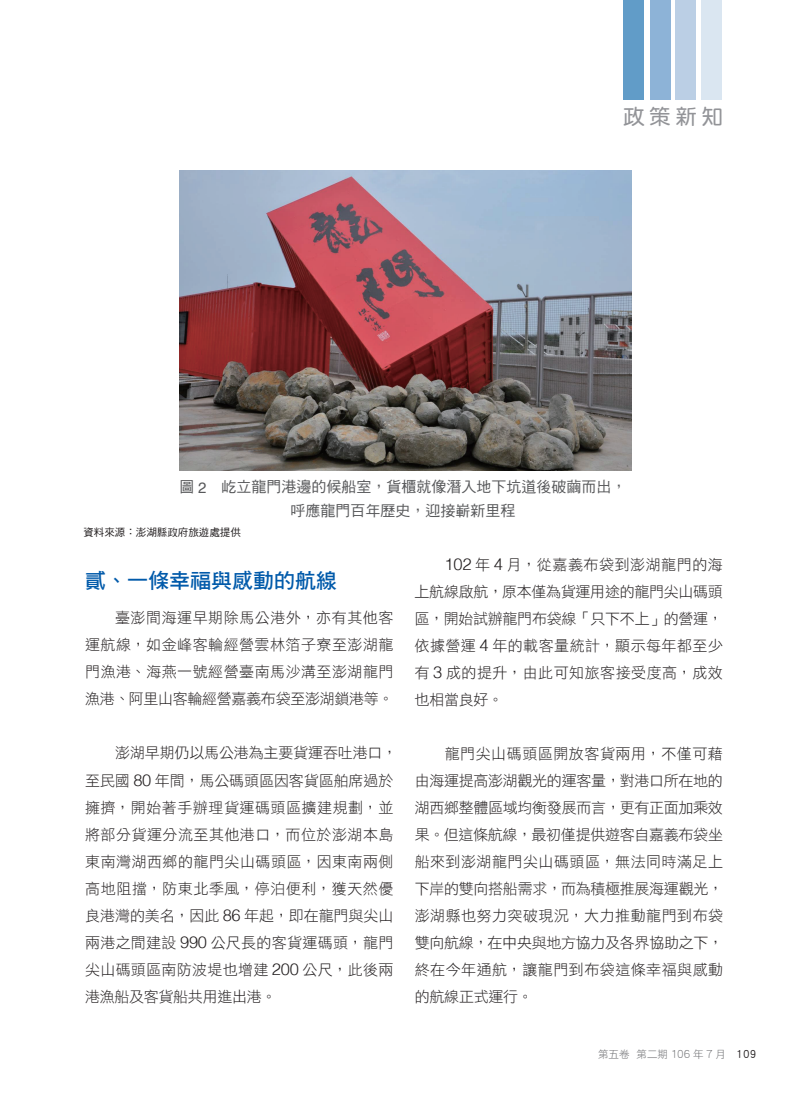
<style>
.page{position:relative;width:808px;height:1106px;background:#fff}
.page>*{position:absolute;margin:0;border:0;box-sizing:border-box;transform-origin:0 0}
.t1{font:21px "DF Hei Std W7";color:#015aaa}
.t2{font:21px "DF Yuan Std W7";color:#939498}
.t3{font:15px/27px "DF Hei Std W3";letter-spacing:.02em;color:#231f20;text-align:justify}
.t4{font:15px/24px "DF Hei Std W5";color:#57585a;text-align:center}
.t5{font:10.5px "DF Hei Std W5";color:#231f20}
.t6{font:10.5px "DF Hei Std W3";color:#6c6d70}
.s1{font-family:"Helvetica"}
.s2{font-family:"Helvetica";font-weight:300;font-size:16.5px}
.s3{font-size:12px}
.s4{font-family:"DF Hei Std W5";font-size:12px;color:#231f20}
</style>
<div class="page">
<img style="left:179px;top:170px;width:453px;height:301px">
<div style="left:623px;top:0;width:20px;height:100px;background:#619cc8"></div>
<div style="left:675px;top:0;width:21px;height:100px;background:#bbcfe5"></div>
<div style="left:650px;top:0;width:20px;height:100px;background:#8db3d7"></div>
<div style="left:701px;top:0;width:21px;height:100px;background:#dae6f1"></div>
<h1 class="t2" style="left:623px;top:105px;width:101px">政策新知</h1>
<p class="t4" style="left:179px;top:474px;width:449px">圖 <span class="s1">2</span> 屹立龍門港邊的候船室，貨櫃就像潛入地下坑道後破繭而出，呼應龍門百年歷史，迎接嶄新里程</p>
<p class="t5" style="left:83px;top:527px;width:159px">資料來源：澎湖縣政府旅遊處提供</p>
<h1 class="t1" style="left:85px;top:569px;width:253px">貳、一條幸福與感動的航線</h1>
<p class="t3" style="left:85px;top:604px;width:310px;text-indent:30px">臺澎間海運早期除馬公港外，亦有其他客運航線，如金峰客輪經營雲林箔子寮至澎湖龍門漁港、海燕一號經營臺南馬沙溝至澎湖龍門漁港、阿里山客輪經營嘉義布袋至澎湖鎖港等。</p>
<p class="t3" style="left:85px;top:739px;width:314px;text-align:left;text-indent:30px">澎湖早期仍以馬公港為主要貨運吞吐港口，至民國 <span class="s2">80</span> 年間，馬公碼頭區因客貨區舶席過於擁擠，開始著手辦理貨運碼頭區擴建規劃，並將部分貨運分流至其他港口，而位於澎湖本島東南灣湖西鄉的龍門尖山碼頭區，因東南兩側高地阻擋，防東北季風，停泊便利，獲天然優良港灣的美名，因此 <span class="s2">86</span> 年起，即在龍門與尖山兩港之間建設 <span class="s2">990</span> 公尺長的客貨運碼頭，龍門尖山碼頭區南防波堤也增建 <span class="s2">200</span> 公尺，此後兩港漁船及客貨船共用進出港。</p>
<p class="t3" style="left:415px;top:551px;width:310px;text-indent:30px"><span class="s2">102</span> 年 <span class="s2">4</span> 月，從嘉義布袋到澎湖龍門的海上航線啟航，原本僅為貨運用途的龍門尖山碼頭區，開始試辦龍門布袋線「只下不上」的營運，依據營運 <span class="s2">4</span> 年的載客量統計，顯示每年都至少有 <span class="s2">3</span> 成的提升，由此可知旅客接受度高，成效也相當良好。</p>
<p class="t3" style="left:415px;top:740px;width:310px;text-indent:30px">龍門尖山碼頭區開放客貨兩用，不僅可藉由海運提高澎湖觀光的運客量，對港口所在地的湖西鄉整體區域均衡發展而言，更有正面加乘效果。但這條航線，最初僅提供遊客自嘉義布袋坐船來到澎湖龍門尖山碼頭區，無法同時滿足上下岸的雙向搭船需求，而為積極推展海運觀光，澎湖縣也努力突破現況，大力推動龍門到布袋雙向航線，在中央與地方協力及各界協助之下，終在今年通航，讓龍門到布袋這條幸福與感動的航線正式運行。</p>
<p class="t6" style="left:598px;top:1048px;width:160px">第五卷 第二期 <span class="s3">106</span> 年 <span class="s3">7</span> 月 <span class="s4">109</span></p>
</div>
